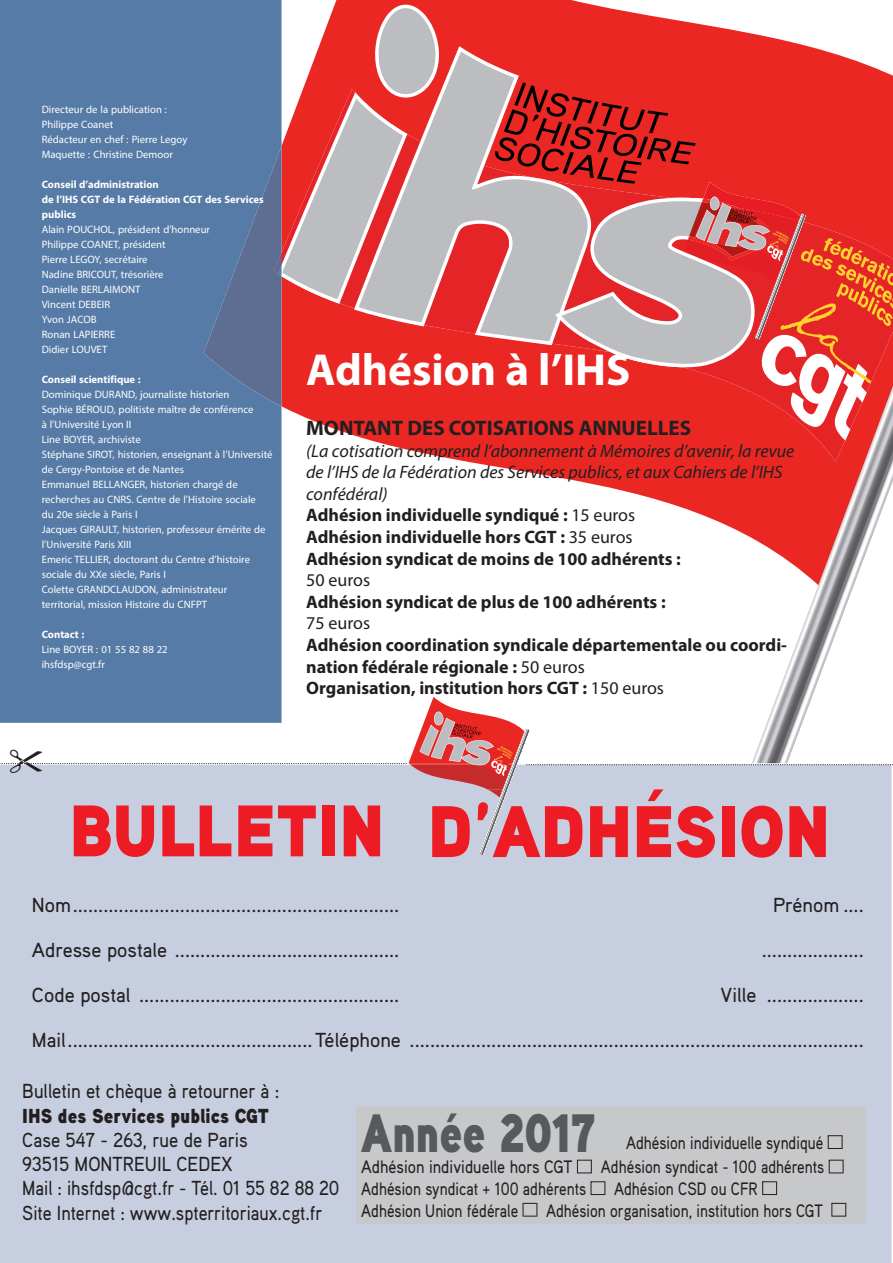
<style>
.page{position:relative;width:893px;height:1263px;background:#fff}
.page>*{position:absolute;margin:0;border:0;box-sizing:border-box;transform-origin:0 0}
.t1{font:72.9px "Aaux Pro Ultra";color:#ed1c24;scale:.95 1}
.t2{font:54px "Aaux Pro Ultra";color:#58595b;scale:.83 1}
.t3{font:700 45px "Myriad Pro";color:#fff}
.t4{font:700 21px "Myriad Pro";color:#231f20}
.t5{font:500 20.25px "Aaux Pro";color:#231f20}
.t6{font:500 20.25px/24.3px "Aaux Pro";color:#231f20;scale:.92 1}
.t7{font:20.25px "Aaux Pro Ultra";color:#231f20;scale:.92 1}
.t8{font:italic 18px/21.6px "Myriad Pro";color:#231f20}
.t9{font:500 18px "Aaux Pro";color:#231f20;scale:.85 1}
.t10{font:700 18px/21.6px "Myriad Pro";color:#231f20}
.t11{font:500 18px "Aaux Pro";color:#231f20;scale:.9 1}
.t12{font:18px "Myriad Pro";color:#231f20}
.t13{font:15px/15px "Myriad Arabic";color:#fff}
.t14{font:700 15px/15px "Myriad Arabic";color:#fff}
.s1{font-weight:700;font-style:normal}
.s2{font-style:normal}
.s3{font-weight:400}
</style>
<div class="page">
<svg style="left:281px;top:0;width:612px;height:586px"></svg>
<svg style="left:677px;top:462px;width:216px;height:235px"></svg>
<svg style="left:281px;top:345px;width:612px;height:117px;fill:#eb2724"></svg>
<svg style="left:439px;top:46px;width:152px;height:299px"></svg>
<div style="left:0;top:855px;width:892px;height:408px;background:#c7cedf"></div>
<div style="left:356px;top:1106px;width:509px;height:118px;background:#c6c8ca"></div>
<svg style="left:577px;top:1160px;width:15px;height:13px"></svg>
<svg style="left:829px;top:1160px;width:14px;height:13px"></svg>
<svg style="left:590px;top:1181px;width:15px;height:14px"></svg>
<svg style="left:762px;top:1181px;width:15px;height:14px"></svg>
<svg style="left:522px;top:1203px;width:15px;height:14px"></svg>
<svg style="left:831px;top:1203px;width:15px;height:14px"></svg>
<svg style="left:828px;top:1135px;width:14px;height:14px"></svg>
<div style="left:0;top:0;width:281px;height:697px;background:#567ba6"></div>
<svg style="left:204px;top:4px;width:235px;height:402px"></svg>
<svg style="left:494px;top:82px;width:399px;height:359px"></svg>
<svg style="left:0;top:697px;width:893px;height:158px"></svg>
<p class="t13" style="left:42px;top:100px;width:147px">Directeur de la publication :<br>Philippe Coanet<br>Rédacteur en chef : Pierre Legoy<br>Maquette : Christine Demoor</p>
<p class="t14" style="left:42px;top:175px;width:223px">Conseil d’administration<br>de l’IHS CGT de la Fédération CGT des Services publics</p>
<p class="t13" style="left:42px;top:220px;width:170px">Alain POUCHOL, président d’honneur<br>Philippe COANET, président<br>Pierre LEGOY, secrétaire<br>Nadine BRICOUT, trésorière<br>Danielle BERLAIMONT<br>Vincent DEBEIR<br>Yvon JACOB<br>Ronan LAPIERRE<br>Didier LOUVET</p>
<p class="t14" style="left:42px;top:370px;width:101px">Conseil scientifique :</p>
<p class="t13" style="left:42px;top:385px;width:232px">Dominique DURAND, journaliste historien<br>Sophie BÉROUD, politiste maître de conférence<br>à l’Université Lyon II<br>Line BOYER, archiviste<br>Stéphane SIROT, historien, enseignant à l’Université de Cergy-Pontoise et de Nantes<br>Emmanuel BELLANGER, historien chargé de recherches au CNRS. Centre de l’Histoire sociale<br>du 20e siècle à Paris I<br>Jacques GIRAULT, historien, professeur émérite de l’Université Paris XIII<br>Emeric TELLIER, doctorant du Centre d’histoire sociale du XXe siècle, Paris I<br>Colette GRANDCLAUDON, administrateur territorial, mission Histoire du CNFPT</p>
<p class="t14" style="left:42px;top:625px;width:44px">Contact :</p>
<p class="t13" style="left:42px;top:640px;width:127px">Line BOYER : 01 55 82 88 22 ihsfdsp@cgt.fr</p>
<h3 class="t3" style="left:306px;top:352px;width:326px">Adhésion à l’IHS</h3>
<h3 class="t4" style="left:306px;top:420px;width:386px">MONTANT DES COTISATIONS ANNUELLES</h3>
<p class="t8" style="left:306px;top:442px;width:490px">(La cotisation comprend l’abonnement à Mémoires d’avenir, la revue de l’IHS de la Fédération des Services publics, et aux Cahiers de l’IHS confédéral)<br><span class="s1">Adhésion individuelle syndiqué :</span> <span class="s2">15 euros<br></span><span class="s1">Adhésion individuelle hors CGT :</span> <span class="s2">35 euros<br></span><span class="s1">Adhésion syndicat de moins de 100 adhérents :</span></p>
<p class="t12" style="left:306px;top:573px;width:65px">50 euros</p>
<p class="t10" style="left:306px;top:593px;width:361px">Adhésion syndicat de plus de 100 adhérents :</p>
<p class="t12" style="left:306px;top:617px;width:65px">75 euros</p>
<p class="t10" style="left:306px;top:636px;width:482px">Adhésion coordination syndicale départementale ou coordi&shy;nation fédérale régionale : <span class="s3">50 euros<br></span>Organisation, institution hors CGT : <span class="s3">150 euros</span></p>
<h1 class="t1" style="left:69px;top:785px;width:802px">BULLETIN D’ADHÉSION</h1>
<h3 class="t5" style="left:32px;top:892px;width:369px">Nom ................................................................</h3>
<h3 class="t5" style="left:773px;top:892px;width:92px">Prénom ....</h3>
<h3 class="t5" style="left:32px;top:937px;width:369px">Adresse postale ............................................</h3>
<h3 class="t5" style="left:762px;top:937px;width:104px">....................</h3>
<h3 class="t5" style="left:32px;top:982px;width:369px">Code postal ...................................................</h3>
<h3 class="t5" style="left:720px;top:982px;width:145px">Ville ...................</h3>
<h3 class="t5" style="left:32px;top:1027px;width:833px">Mail ................................................Téléphone .........................................................................................</h3>
<h3 class="t6" style="left:22px;top:1078px;width:281px">Bulletin et chèque à retourner à :</h3>
<h3 class="t7" style="left:22px;top:1102px;width:269px">IHS des Services publics CGT</h3>
<h3 class="t6" style="left:22px;top:1127px;width:346px">Case 547 - 263, rue de Paris<br>93515 MONTREUIL CEDEX<br>Mail : ihsfdsp@cgt.fr - Tél. 01 55 82 88 20<br>Site Internet : www.spterritoriaux.cgt.fr</h3>
<h2 class="t2" style="left:361px;top:1098px;width:284px">Année 2017</h2>
<p class="t11" style="left:361px;top:1156px;width:236px">Adhésion individuelle hors CGT</p>
<p class="t9" style="left:601px;top:1156px;width:264px">Adhésion syndicat - 100 adhérents</p>
<p class="t9" style="left:361px;top:1177px;width:266px">Adhésion syndicat + 100 adhérents</p>
<p class="t9" style="left:614px;top:1177px;width:171px">Adhésion CSD ou CFR</p>
<p class="t9" style="left:361px;top:1199px;width:186px">Adhésion Union fédérale</p>
<p class="t9" style="left:546px;top:1199px;width:327px">Adhésion organisation, institution hors CGT</p>
<p class="t9" style="left:626px;top:1131px;width:234px">Adhésion individuelle syndiqué</p>
</div>
